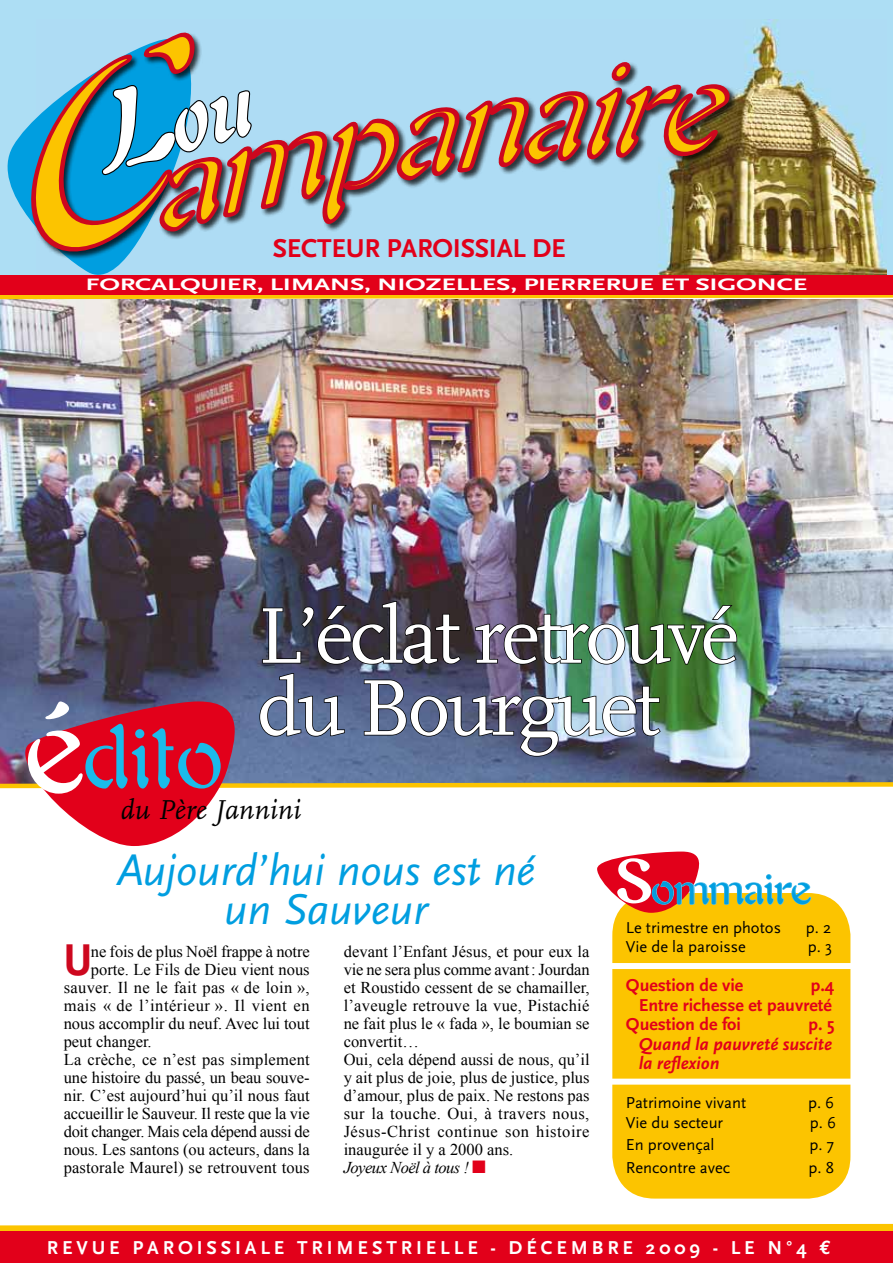
<style>
.page{position:relative;width:893px;height:1263px;background:#fff}
.page>*{position:absolute;margin:0;border:0;box-sizing:border-box;transform-origin:0 0}
.t1{font:132px "Auriol";color:#fff}
.t2{font:94.5px "Auriol";color:#fff}
.t3{font:90px "Auriol";color:#1bbbea}
.t4{font:82.5px/72px "Scala";letter-spacing:-.04em;color:#fff}
.t5{font:italic 45px/39px "Scala Sans";color:#009ee0;text-align:center}
.t6{font:45px "Auriol";letter-spacing:-.01em;color:#009ee0}
.t7{font:700 42.75px "Helvetica";color:#cd071e;scale:.92 1}
.t8{font:italic 28.5px "Scala";color:#000}
.t9{font:700 27px "Scala Sans";letter-spacing:-.01em;color:#e2001a}
.t10{font:700 19.5px "Scala Sans";letter-spacing:.2em;color:#fff}
.t11{font:700 18px "Scala Sans";color:#e2001a}
.t12{font:italic 700 18px/19.5px "Scala Sans";color:#e2001a}
.t13{font:700 17.25px "Scala Sans";letter-spacing:-.01em;color:#fff;scale:1.56 1}
.t14{font:16.5px/18px "Times New Roman";color:#000}
.t15{font:16.5px "Scala Sans";color:#000}
.t16{font:16.5px "Times New Roman";letter-spacing:-.02em;color:#000}
.t17{font:16.5px "Times New Roman";letter-spacing:.02em;color:#000}
.t18{font:16.5px "Times New Roman";letter-spacing:.03em;color:#000}
.s1{font-style:italic}
.s2{color:#e2001a}
.s3{font-family:"Euro Mono"}
</style>
<div class="page">
<img style="left:0;top:301px;width:893px;height:371px">
<img style="left:0;top:295px;width:893px;height:6px">
<svg style="left:0;top:1223px;width:893px;height:9px;background:#f9b932"></svg>
<div style="left:0;top:273px;width:893px;height:22px;background:#e2001a"></div>
<img style="left:36px;top:19px;width:850px;height:255px">
<div style="left:0;top:1232px;width:893px;height:31px;background:#e2001a"></div>
<svg style="left:261px;top:600px;width:201px;height:65px;background:#32303c"></svg>
<img style="left:474px;top:604px;width:264px;height:61px">
<svg style="left:0;top:30px;width:204px;height:245px;background:#96d3f1"></svg>
<div style="left:612px;top:893px;width:238px;height:305px;background:#fcc400;border-radius:43px"></div>
<div style="left:599px;top:963px;width:272px;height:6px;background:#fff"></div>
<div style="left:600px;top:1079px;width:273px;height:6px;background:#fff"></div>
<svg style="left:0;top:672px;width:893px;height:241px"></svg>
<div style="left:31px;top:32px;width:707px;height:229px;background:#000;opacity:.75"></div>
<svg style="left:142px;top:0;width:751px;height:240px;background:#aab5b7"></svg>
<svg style="left:0;top:31px;width:233px;height:232px;background:#8ea9a9"></svg>
<svg style="left:84px;top:79px;width:175px;height:96px;background:#4795b8"></svg>
<h3 class="t9" style="left:273px;top:234px;width:294px">SECTEUR PAROISSIAL DE</h3>
<p class="t13" style="left:86px;top:275px;width:464px">FORCALQUIER, LIMANS, N IOZELLES, PIERRERUE ET SIGONCE</p>
<h1 class="t1" style="left:23px;top:669px;width:63px">é</h1>
<h3 class="t3" style="left:81px;top:704px;width:143px">dito</h3>
<h3 class="t4" style="left:257px;top:601px;width:483px">L’éclat retrouvé du Bourguet</h3>
<h3 class="t8" style="left:121px;top:795px;width:182px">du Père Jannini</h3>
<h3 class="t5" style="left:116px;top:852px;width:421px">Aujourd’hui nous est né un Sauveur</h3>
<h2 class="t2" style="left:614px;top:815px;width:42px">s</h2>
<h3 class="t6" style="left:651px;top:862px;width:162px">ommaire</h3>
<p class="t15" style="left:626px;top:919px;width:157px">Le trimestre en photos</p>
<p class="t15" style="left:806px;top:919px;width:27px">p. 2</p>
<p class="t15" style="left:626px;top:938px;width:121px">Vie de la paroisse</p>
<p class="t15" style="left:808px;top:938px;width:26px">p. 3</p>
<p class="t11" style="left:626px;top:976px;width:119px">QUESTION DE VIE</p>
<p class="t11" style="left:811px;top:976px;width:25px">P.4</p>
<p class="t11" style="left:639px;top:995px;width:195px">ENTRE RICHESSE ET PAUVRETÉ</p>
<p class="t11" style="left:626px;top:1015px;width:117px">QUESTION DE FOI</p>
<p class="t11" style="left:808px;top:1015px;width:28px">P. 5</p>
<p class="t12" style="left:639px;top:1035px;width:195px">Quand la pauvreté suscite la reflexion</p>
<p class="t15" style="left:626px;top:1094px;width:122px">Patrimoine vivant</p>
<p class="t15" style="left:808px;top:1094px;width:28px">p. 6</p>
<p class="t15" style="left:626px;top:1114px;width:99px">Vie du secteur</p>
<p class="t15" style="left:810px;top:1114px;width:28px">p. 6</p>
<p class="t15" style="left:626px;top:1136px;width:90px">En provençal</p>
<p class="t15" style="left:809px;top:1136px;width:26px">p. 7</p>
<p class="t15" style="left:626px;top:1159px;width:106px">Rencontre avec</p>
<p class="t15" style="left:809px;top:1159px;width:27px">p. 8</p>
<h3 class="t7" style="left:64px;top:934px;width:32px">U</h3>
<p class="t14" style="left:91px;top:942px;width:220px">ne fois de plus Noël frappe à notre</p>
<p class="t14" style="left:344px;top:942px;width:247px">devant l’Enfant Jésus, et pour eux la vie ne sera plus comme avant: Jourdan et Roustido cessent de se chamailler, l’aveugle retrouve la vue, Pistachié ne fait plus le « fada », le boumian se convertit…<br>Oui, cela dépend aussi de nous, qu’il y ait plus de joie, plus de justice, plus d’amour, plus de paix. Ne restons pas sur la touche. Oui, à travers nous,<br>Jésus-Christ continue son histoire inaugurée il y a 2000 ans.<br><span class="s1">Joyeux Noël à tous !</span> <span class="s2">■</span></p>
<p class="t14" style="left:91px;top:960px;width:220px">porte. Le Fils de Dieu vient nous</p>
<p class="t17" style="left:64px;top:976px;width:247px">sauver. Il ne le fait pas « de loin »,</p>
<p class="t18" style="left:64px;top:994px;width:247px">mais « de l’intérieur ». Il vient en</p>
<p class="t14" style="left:64px;top:1014px;width:247px">nous accomplir du neuf. Avec lui tout</p>
<p class="t14" style="left:64px;top:1032px;width:89px">peut changer.</p>
<p class="t14" style="left:64px;top:1050px;width:247px">La crèche, ce n’est pas simplement</p>
<p class="t14" style="left:64px;top:1068px;width:247px">une histoire du passé, un beau souve-</p>
<p class="t14" style="left:64px;top:1086px;width:247px">nir. C’est aujourd’hui qu’il nous faut</p>
<p class="t14" style="left:64px;top:1104px;width:247px">accueillir le Sauveur. Il reste que la vie</p>
<p class="t16" style="left:64px;top:1120px;width:247px">doit changer. Mais cela dépend aussi de</p>
<p class="t14" style="left:64px;top:1140px;width:247px">nous. Les santons (ou acteurs, dans la</p>
<p class="t14" style="left:64px;top:1158px;width:247px">pastorale Maurel) se retrouvent tous</p>
<p class="t10" style="left:47px;top:1237px;width:786px">REVUE PAROISSIALE TRIMESTRIELLE - DÉCEMBRE 2009 - LE N°4 <span class="s3">e</span></p>
</div>
